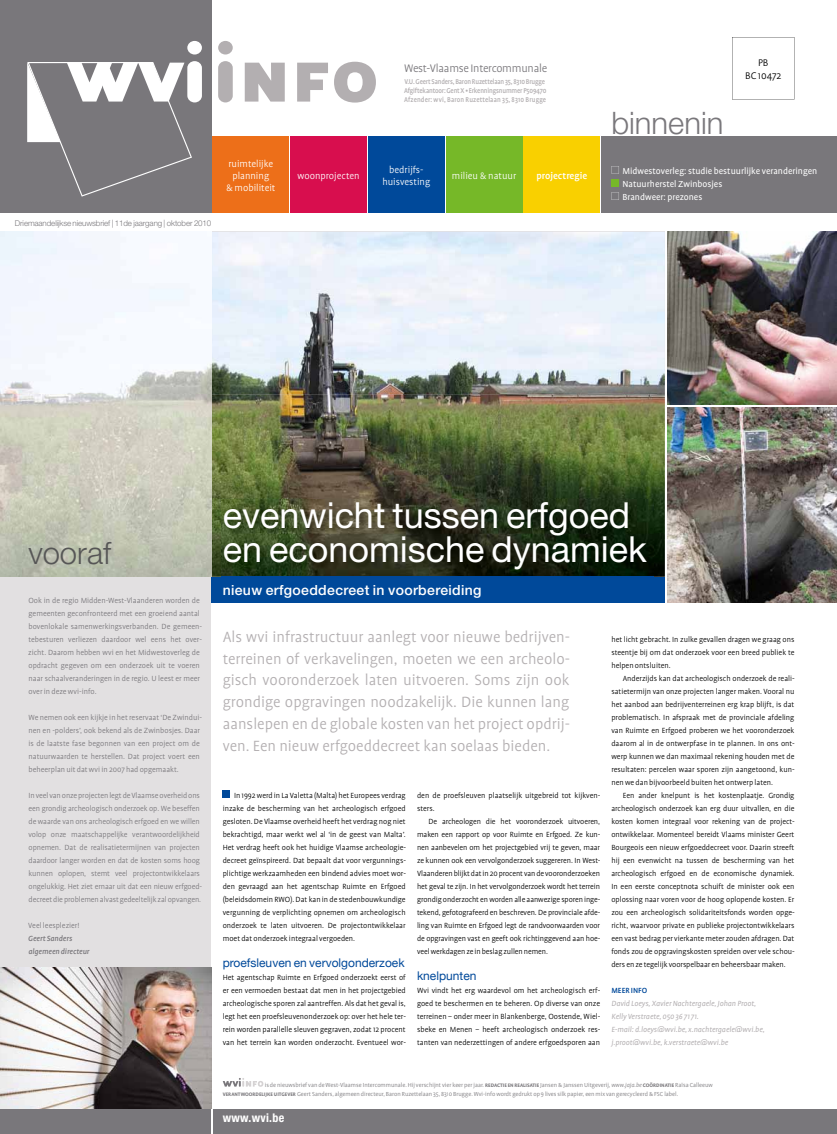
<style>
.page{position:relative;width:837px;height:1134px;background:#fff}
.page>*{position:absolute;margin:0;border:0;box-sizing:border-box;transform-origin:0 0}
.t1{font:36px/34.8px "Helvetica Neue LT Std";color:#fff}
.t2{font:300 31px "Helvetica Neue LT Std";color:#79777b}
.t3{font:300 31px "Helvetica Neue LT Std";color:#565656}
.t4{font:300 16.9px/21.8px "Profile";color:#b3afb1;text-align:justify}
.t5{font:500 14px "Helvetica Neue LT Std";letter-spacing:.025em;color:#fff}
.t6{font:300 12.5px "Profile";letter-spacing:-.02em;color:#79777b}
.t7{font:12px "Helvetica Neue";color:#00499a}
.t8{font:700 condensed 12px "Helvetica Neue LT Std";letter-spacing:.025em;color:#fff}
.t9{font:300 11px/13px "Profile";color:#000;text-align:center}
.t10{font:300 10.7px/11.8px "Profile";color:#fff;text-align:center}
.t11{font:500 10.7px "Profile";color:#fff}
.t12{font:10px/13px "Profile";color:#fff}
.t13{font:300 8.5px/13px "Profile";color:#000;text-align:justify}
.t14{font:300 8.5px/13px "Profile";letter-spacing:-.01em;color:#79777b}
.t15{font:italic 8.5px/13px "Profile";color:#b3afb1}
.t16{font:italic 500 8.5px/13px "Profile";color:#79777b}
.t17{font:500 8.5px "Profile";color:#00499a}
.t18{font:500 8px/9px "Profile";letter-spacing:-.02em;color:#b3afb1;scale:.9 1}
.t19{font:300 8px "Helvetica Neue LT Std";letter-spacing:-.01em;color:#79777b}
.t20{font:300 6.7px/9.5px "Profile";color:#79777b}
.s1{font-weight:700;font-size:5.7px}
.s2{font-style:italic}
</style>
<div class="page">
<img style="left:211px;top:232px;width:453px;height:163px">
<img style="left:211px;top:395px;width:418px;height:121px">
<img style="left:629px;top:395px;width:35px;height:182px">
<img style="left:211px;top:516px;width:11px;height:61px">
<svg style="left:732px;top:37px;width:62px;height:62px"></svg>
<div style="left:213px;top:137px;width:76px;height:76px;background:#ed6f19"></div>
<div style="left:290px;top:137px;width:76px;height:76px;background:#d80e4e"></div>
<div style="left:368px;top:137px;width:76px;height:76px;background:#00499a"></div>
<div style="left:446px;top:137px;width:76px;height:76px;background:#76b828"></div>
<div style="left:523px;top:137px;width:76px;height:76px;background:#f9d000"></div>
<div style="left:0;top:0;width:211px;height:213px;background:#79777b"></div>
<svg style="left:27px;top:41px;width:175px;height:156px"></svg>
<svg style="left:218px;top:41px;width:158px;height:62px"></svg>
<div style="left:601px;top:137px;width:235px;height:76px;background:#79777b"></div>
<div style="left:0;top:577px;width:211px;height:390px;background:#e2e0e1"></div>
<img style="left:0;top:232px;width:211px;height:345px">
<div style="left:0;top:1110px;width:836px;height:24px;background:#79777b"></div>
<hr style="left:211px;top:1097px;width:1px;height:37px;background:#fff">
<svg style="left:223px;top:1078px;width:40px;height:9px"></svg>
<img style="left:0;top:967px;width:211px;height:141px">
<div style="left:211px;top:577px;width:453px;height:26px;background:#00499a"></div>
<img style="left:222px;top:499px;width:431px;height:78px">
<svg style="left:611px;top:166px;width:7px;height:8px"></svg>
<div style="left:611px;top:179px;width:7px;height:8px;background:#76b828"></div>
<svg style="left:611px;top:192px;width:7px;height:8px"></svg>
<img style="left:667px;top:232px;width:168px;height:173px">
<img style="left:667px;top:408px;width:169px;height:195px">
<div style="left:223px;top:791px;width:7px;height:7px;background:#00499a"></div>
<p class="t19" style="left:15px;top:218px;width:198px">Driemaandelijkse nieuwsbrief | 11de jaargang | oktober 2010</p>
<p class="t10" style="left:226px;top:158px;width:51px">ruimtelijke planning<br>&amp; mobiliteit</p>
<h3 class="t6" style="left:404px;top:62px;width:145px">West-Vlaamse Intercommunale</h3>
<p class="t18" style="left:404px;top:77px;width:160px">V.U. Geert Sanders, Baron Ruzettelaan 35, 8310 Brugge<br>Afgiftekantoor: Gent X • Erkenningsnummer P509470<br>Afzender: wvi, Baron Ruzettelaan 35, 8310 Brugge</p>
<p class="t10" style="left:297px;top:170px;width:64px">woonprojecten</p>
<p class="t10" style="left:382px;top:164px;width:49px">bedrijfs&shy;huisvesting</p>
<p class="t10" style="left:451px;top:170px;width:66px">milieu &amp; natuur</p>
<p class="t11" style="left:536px;top:170px;width:52px">projectregie</p>
<p class="t9" style="left:745px;top:56px;width:37px">PB<br>BC 10472</p>
<h2 class="t2" style="left:611px;top:104px;width:113px">binnenin</h2>
<p class="t12" style="left:622px;top:164px;width:196px">Midwestoverleg: studie bestuurlijke veranderingen<br>Natuurherstel Zwinbosjes<br>Brandweer: prezones</p>
<h2 class="t3" style="left:28px;top:534px;width:84px">vooraf</h2>
<p class="t14" style="left:28px;top:594px;width:175px">Ook in de regio Midden-West-Vlaanderen worden de gemeenten geconfronteerd met een groeiend aantal bovenlokale samenwerkingsverbanden. De gemeen&shy;tebesturen verliezen daardoor wel eens het over&shy;zicht. Daarom hebben wvi en het Midwestoverleg de opdracht gegeven om een onderzoek uit te voeren naar schaalveranderingen in de regio. U leest er meer over in deze wvi-info.</p>
<p class="t14" style="left:28px;top:711px;width:175px">We nemen ook een kijkje in het reservaat ‘De Zwindui&shy;nen en -polders’, ook bekend als de Zwinbosjes. Daar is de laatste fase begonnen van een project om de natuurwaarden te herstellen. Dat project voert een beheerplan uit dat wvi in 2007 had opgemaakt.</p>
<p class="t14" style="left:28px;top:789px;width:175px">In veel van onze projecten legt de Vlaamse overheid ons een grondig archeologisch onderzoek op. We beseffen de waarde van ons archeologisch erfgoed en we willen volop onze maatschappelijke verantwoordelijkheid opnemen. Dat de realisatietermijnen van projecten daardoor langer worden en dat de kosten soms hoog kunnen oplopen, stemt veel projectontwikkelaars ongelukkig. Het ziet ernaar uit dat een nieuw erfgoed&shy;decreet die problemen alvast gedeeltelijk zal opvangen.</p>
<p class="t14" style="left:28px;top:919px;width:53px">Veel leesplezier!</p>
<p class="t16" style="left:28px;top:932px;width:63px">Geert Sanders algemeen directeur</p>
<h1 class="t1" style="left:223px;top:497px;width:425px">evenwicht tussen erfgoed en economische dynamiek</h1>
<h3 class="t5" style="left:223px;top:581px;width:260px">nieuw erfgoeddecreet in voorbereiding</h3>
<p class="t4" style="left:223px;top:626px;width:349px">Als wvi infrastructuur aanlegt voor nieuwe bedrijven&shy;terreinen of verkavelingen, moeten we een archeolo&shy;gisch vooronderzoek laten uitvoeren. Soms zijn ook grondige opgravingen noodzakelijk. Die kunnen lang aanslepen en de globale kosten van het project opdrij&shy;ven. Een nieuw erfgoeddecreet kan soelaas bieden.</p>
<p class="t13" style="left:223px;top:789px;width:185px;text-indent:11px">In 1992 werd in La Valetta (Malta) het Europees verdrag inzake de bescherming van het archeologisch erfgoed gesloten. De Vlaamse overheid heeft het verdrag nog niet bekrachtigd, maar werkt wel al ‘in de geest van Malta’.<br>Het verdrag heeft ook het huidige Vlaamse archeologie&shy;decreet geïnspireerd. Dat bepaalt dat voor vergunnings&shy;plichtige werkzaamheden een bindend advies moet wor&shy;den gevraagd aan het agentschap Ruimte en Erfgoed (beleidsdomein RWO). Dat kan in de stedenbouwkundige vergunning de verplichting opnemen om archeologisch onderzoek te laten uitvoeren. De projectontwikkelaar moet dat onderzoek integraal vergoeden.</p>
<h3 class="t7" style="left:223px;top:955px;width:183px">proefsleuven en vervolgonderzoek</h3>
<p class="t13" style="left:223px;top:971px;width:185px">Het agentschap Ruimte en Erfgoed onderzoekt eerst of er een vermoeden bestaat dat men in het projectgebied archeologische sporen zal aantreffen. Als dat het geval is, legt het een proefsleuvenonderzoek op: over het hele ter&shy;rein worden parallelle sleuven gegraven, zodat 12 procent van het terrein kan worden onderzocht. Eventueel wor-</p>
<p class="t13" style="left:417px;top:789px;width:185px">den de proefsleuven plaatselijk uitgebreid tot kijkven&shy;sters.</p>
<p class="t13" style="left:417px;top:815px;width:185px;text-indent:11px">De archeologen die het vooronderzoek uitvoeren, maken een rapport op voor Ruimte en Erfgoed. Ze kun&shy;nen aanbevelen om het projectgebied vrij te geven, maar ze kunnen ook een vervolgonderzoek suggereren. In West-Vlaanderen blijkt dat in 20 procent van de vooronderzoeken het geval te zijn. In het vervolgonderzoek wordt het terrein grondig onderzocht en worden alle aanwezige sporen inge&shy;tekend, gefotografeerd en beschreven. De provinciale afde&shy;ling van Ruimte en Erfgoed legt de randvoorwaarden voor de opgravingen vast en geeft ook richtinggevend aan hoe&shy;veel werkdagen ze in beslag zullen nemen.</p>
<h3 class="t7" style="left:417px;top:968px;width:61px">knelpunten</h3>
<p class="t13" style="left:417px;top:984px;width:185px">Wvi vindt het erg waardevol om het archeologisch erf&shy;goed te beschermen en te beheren. Op diverse van onze terreinen – onder meer in Blankenberge, Oostende, Wiel&shy;sbeke en Menen – heeft archeologisch onderzoek res&shy;tanten van nederzettingen of andere erfgoedsporen aan</p>
<p class="t13" style="left:611px;top:633px;width:184px">het licht gebracht. In zulke gevallen dragen we graag ons steentje bij om dat onderzoek voor een breed publiek te helpen ontsluiten.</p>
<p class="t13" style="left:611px;top:672px;width:185px;text-indent:11px">Anderzijds kan dat archeologisch onderzoek de reali&shy;satietermijn van onze projecten langer maken. Vooral nu het aanbod aan bedrijventerreinen erg krap blijft, is dat problematisch. In afspraak met de provinciale afdeling van Ruimte en Erfgoed proberen we het vooronderzoek daarom al in de ontwerpfase in te plannen. In ons ont&shy;werp kunnen we dan maximaal rekening houden met de resultaten: percelen waar sporen zijn aangetoond, kun&shy;nen we dan bijvoorbeeld buiten het ontwerp laten.</p>
<p class="t13" style="left:611px;top:789px;width:185px;text-indent:11px">Een ander knelpunt is het kostenplaatje. Grondig archeologisch onderzoek kan erg duur uitvallen, en die kosten komen integraal voor rekening van de project&shy;ontwikkelaar. Momenteel bereidt Vlaams minister Geert Bourgeois een nieuw erfgoeddecreet voor. Daarin streeft hij een evenwicht na tussen de bescherming van het archeologisch erfgoed en de economische dynamiek.<br>In een eerste conceptnota schuift de minister ook een oplossing naar voren voor de hoog oplopende kosten. Er zou een archeologisch solidariteitsfonds worden opge&shy;richt, waarvoor private en publieke projectontwikkelaars een vast bedrag per vierkante meter zouden afdragen. Dat fonds zou de opgravingskosten spreiden over vele schou&shy;ders en ze tegelijk voorspelbaar en beheersbaar maken.</p>
<p class="t17" style="left:611px;top:986px;width:37px">MEER INFO</p>
<p class="t15" style="left:611px;top:997px;width:155px">David Loeys, Xavier Nachtergaele, Johan Proot, Kelly Verstraete, 050 36 71 71.<br>E-mail: d.loeys@wvi.be, x.nachtergaele@wvi.be, j.proot@wvi.be, k.verstraete@wvi.be</p>
<p class="t20" style="left:223px;top:1080px;width:491px;text-indent:42px">is de nieuwsbrief van de West-Vlaamse Intercommunale. Hij verschijnt vier keer per jaar. <span class="s1">REDACTIE EN REALISATIE</span> Jansen &amp; Janssen Uitgeverij, <span class="s2">www.jaja.be</span> <span class="s1">COÖRDINATIE</span> Raïsa Calleeuw<br><span class="s1">VERANTWOORDELIJKE UITGEVER</span> Geert Sanders, algemeen directeur, Baron Ruzettelaan 35, 8310 Brugge. Wvi-info wordt gedrukt op 9 lives silk papier, een mix van gerecycleerd &amp; FSC label.</p>
<h3 class="t8" style="left:223px;top:1111px;width:63px">www.wvi.be</h3>
</div>
